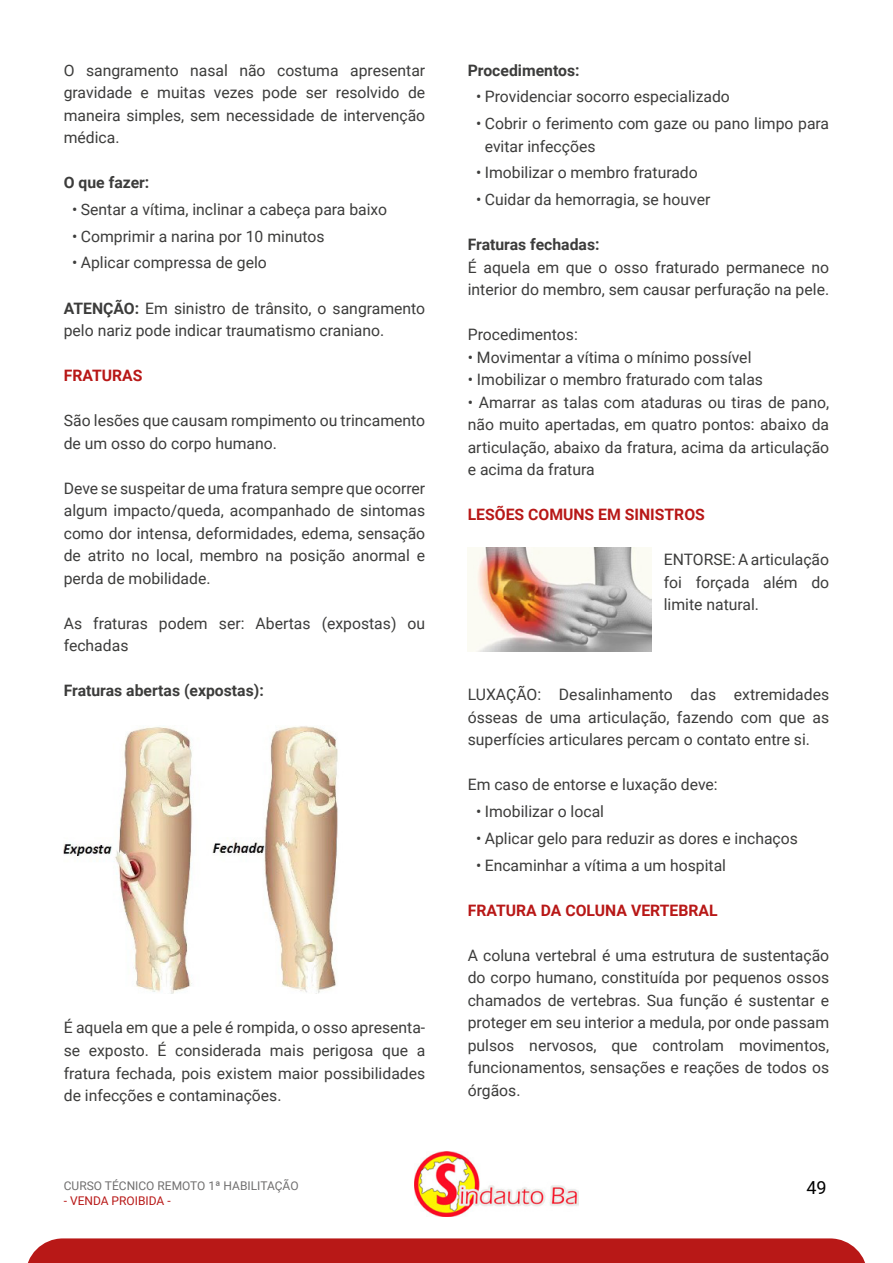
<style>
.page{position:relative;width:893px;height:1263px;background:#fff}
.page>*{position:absolute;margin:0;border:0;box-sizing:border-box;transform-origin:0 0}
.t1{font:18px "Roboto";color:#000}
.t2{font:15.75px/22.5px "Roboto";color:#3c3c3b;text-align:justify}
.t3{font:700 15.75px "Roboto";color:#3c3c3b}
.t4{font:700 15.75px "Roboto";color:#b81817}
.t5{font:12px "Roboto";color:#706f6f}
.t6{font:12px "Roboto";color:#b81817}
.s1{font-weight:700}
</style>
<div class="page">
<img style="left:415px;top:1151px;width:163px;height:65px">
<div style="left:28px;top:1238px;width:837px;height:25px;background:#b81817"></div>
<img style="left:468px;top:547px;width:183px;height:104px">
<img style="left:64px;top:726px;width:274px;height:268px">
<p class="t2" style="left:64px;top:58px;width:363px">O sangramento nasal não costuma apresentar gravidade e muitas vezes pode ser resolvido de maneira simples, sem necessidade de intervenção médica.</p>
<p class="t3" style="left:64px;top:172px;width:87px">O que fazer:</p>
<p class="t2" style="left:72px;top:198px;width:316px">• Sentar a vítima, inclinar a cabeça para baixo</p>
<p class="t2" style="left:72px;top:224px;width:254px">• Comprimir a narina por 10 minutos</p>
<p class="t2" style="left:72px;top:251px;width:196px">• Aplicar compressa de gelo</p>
<p class="t2" style="left:64px;top:296px;width:363px"><span class="s1">ATENÇÃO:</span> Em sinistro de trânsito, o sangramento pelo nariz pode indicar traumatismo craniano.</p>
<p class="t4" style="left:64px;top:364px;width:80px">FRATURAS</p>
<p class="t2" style="left:64px;top:409px;width:363px">São lesões que causam rompimento ou trincamento de um osso do corpo humano.</p>
<p class="t2" style="left:64px;top:476px;width:363px">Deve se suspeitar de uma fratura sempre que ocorrer algum impacto/queda, acompanhado de sintomas como dor intensa, deformidades, edema, sensação de atrito no local, membro na posição anormal e perda de mobilidade.</p>
<p class="t2" style="left:64px;top:611px;width:363px">As fraturas podem ser: Abertas (expostas) ou fechadas</p>
<p class="t3" style="left:64px;top:679px;width:202px">Fraturas abertas (expostas):</p>
<p class="t2" style="left:64px;top:1016px;width:363px">É aquela em que a pele é rompida, o osso apresenta&shy;se exposto. É considerada mais perigosa que a fratura fechada, pois existem maior possibilidades de infecções e contaminações.</p>
<p class="t3" style="left:468px;top:59px;width:113px">Procedimentos:</p>
<p class="t2" style="left:476px;top:85px;width:255px">• Providenciar socorro especializado</p>
<p class="t2" style="left:485px;top:112px;width:346px;text-indent:-9px">• Cobrir o ferimento com gaze ou pano limpo para evitar infecções</p>
<p class="t2" style="left:476px;top:161px;width:223px">• Imobilizar o membro fraturado</p>
<p class="t2" style="left:476px;top:188px;width:236px">• Cuidar da hemorragia, se houver</p>
<p class="t3" style="left:468px;top:234px;width:133px">Fraturas fechadas:</p>
<p class="t2" style="left:468px;top:255px;width:363px">É aquela em que o osso fraturado permanece no interior do membro, sem causar perfuração na pele.</p>
<p class="t2" style="left:468px;top:323px;width:112px">Procedimentos:</p>
<p class="t2" style="left:468px;top:345px;width:285px">• Movimentar a vítima o mínimo possível</p>
<p class="t2" style="left:468px;top:368px;width:297px">• Imobilizar o membro fraturado com talas</p>
<p class="t2" style="left:468px;top:390px;width:363px">• Amarrar as talas com ataduras ou tiras de pano, não muito apertadas, em quatro pontos: abaixo da articulação, abaixo da fratura, acima da articulação e acima da fratura</p>
<p class="t4" style="left:468px;top:504px;width:239px">LESÕES COMUNS EM SINISTROS</p>
<p class="t2" style="left:664px;top:548px;width:167px">ENTORSE: A articulação foi forçada além do limite natural.</p>
<p class="t2" style="left:468px;top:683px;width:363px">LUXAÇÃO: Desalinhamento das extremidades ósseas de uma articulação, fazendo com que as superfícies articulares percam o contato entre si.</p>
<p class="t2" style="left:468px;top:773px;width:251px">Em caso de entorse e luxação deve:</p>
<p class="t2" style="left:476px;top:799px;width:129px">• Imobilizar o local</p>
<p class="t2" style="left:476px;top:826px;width:323px">• Aplicar gelo para reduzir as dores e inchaços</p>
<p class="t2" style="left:476px;top:853px;width:251px">• Encaminhar a vítima a um hospital</p>
<p class="t4" style="left:468px;top:899px;width:251px">FRATURA DA COLUNA VERTEBRAL</p>
<p class="t2" style="left:468px;top:943px;width:363px">A coluna vertebral é uma estrutura de sustentação do corpo humano, constituída por pequenos ossos chamados de vertebras. Sua função é sustentar e proteger em seu interior a medula, por onde passam pulsos nervosos, que controlam movimentos, funcionamentos, sensações e reações de todos os órgãos.</p>
<p class="t5" style="left:64px;top:1177px;width:236px">CURSO TÉCNICO REMOTO 1ª HABILITAÇÃO</p>
<p class="t1" style="left:806px;top:1174px;width:22px">49</p>
<p class="t6" style="left:64px;top:1192px;width:108px">- VENDA PROIBIDA -</p>
</div>
